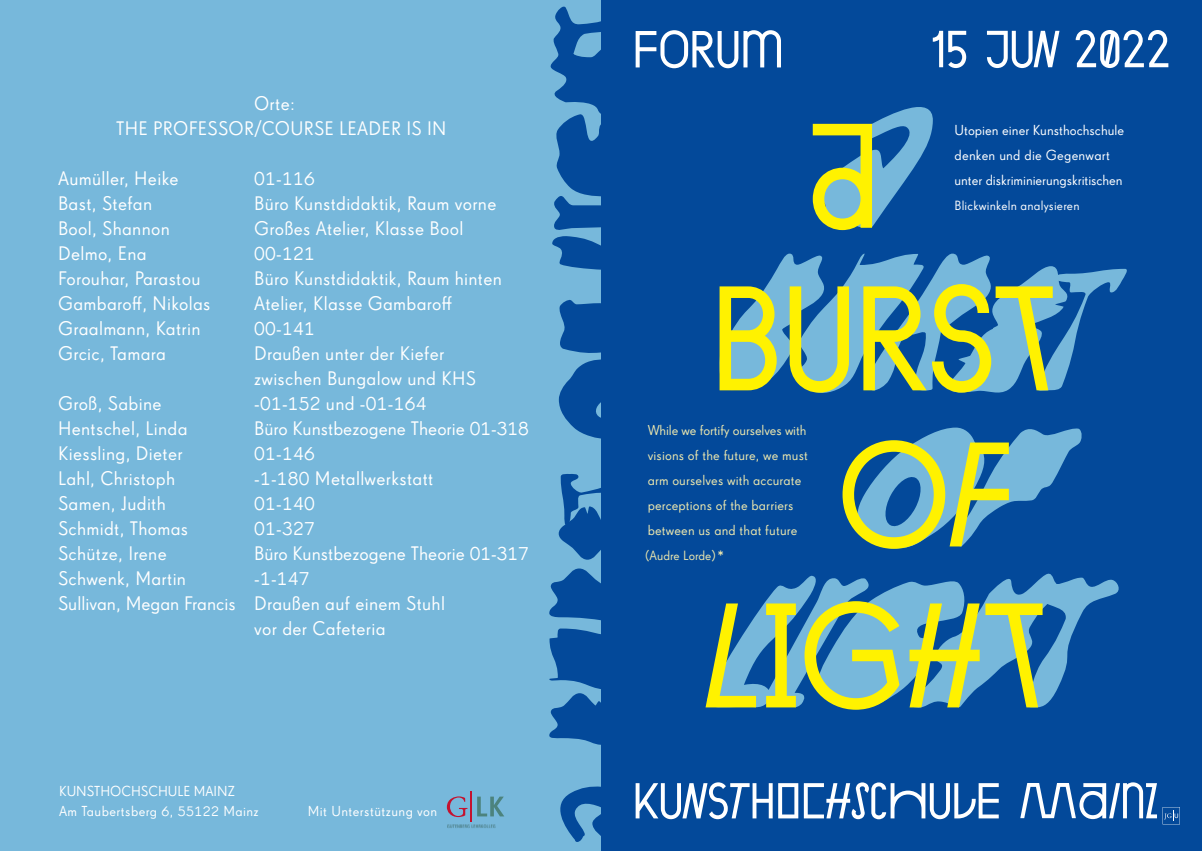
<style>
.page{position:relative;width:1202px;height:851px;background:#fff}
.page>*{position:absolute;margin:0;border:0;box-sizing:border-box;transform-origin:0 0}
.t1{font:144.2px "Grotesk Grotesk AT Kern 11";letter-spacing:-.01em;color:#fff200}
.t2{font:19px/25px "Super Grotesk Pro";letter-spacing:.015em;color:#fff}
.t3{font:14px/25px "Super Grotesk Pro";letter-spacing:.01em;color:#ece7ae}
.t4{font:14px/25px "Super Grotesk Pro";color:#fff}
.t5{font:14px "Super Grotesk Pro";letter-spacing:.03em;color:#fff}
.t6{font:13px "Super Grotesk Pro";letter-spacing:.015em;color:#fff}
.t7{font:13px "Super Grotesk Pro";color:#ece7ae}
.s1{font-size:16px}
</style>
<div class="page">
<div style="left:601px;top:0;width:601px;height:850px;background:#03499a"></div>
<div style="left:0;top:0;width:601px;height:850px;background:#77b8db"></div>
<svg style="left:766px;top:573px;width:353px;height:137px"></svg>
<svg style="left:705px;top:601px;width:337px;height:108px"></svg>
<svg style="left:549px;top:568px;width:52px;height:177px"></svg>
<svg style="left:560px;top:782px;width:439px;height:60px"></svg>
<svg style="left:1020px;top:782px;width:160px;height:42px"></svg>
<svg style="left:550px;top:6px;width:618px;height:554px"></svg>
<img style="left:447px;top:824px;width:49px;height:4px">
<svg style="left:477px;top:796px;width:27px;height:20px"></svg>
<svg style="left:447px;top:796px;width:20px;height:21px"></svg>
<hr style="left:471px;top:791px;width:1px;height:30px;background:#c4122f">
<p class="t2" style="left:254px;top:91px;width:42px">Orte:</p>
<p class="t2" style="left:116px;top:116px;width:332px">THE PROFESSOR/COURSE LEADER IS IN</p>
<p class="t2" style="left:58px;top:166px;width:122px">Aumüller, Heike</p>
<p class="t2" style="left:254px;top:166px;width:62px">01-116</p>
<p class="t2" style="left:58px;top:191px;width:96px">Bast, Stefan</p>
<p class="t2" style="left:254px;top:191px;width:244px">Büro Kunstdidaktik, Raum vorne</p>
<p class="t2" style="left:58px;top:216px;width:113px">Bool, Shannon</p>
<p class="t2" style="left:254px;top:216px;width:211px">Großes Atelier, Klasse Bool</p>
<p class="t2" style="left:58px;top:241px;width:90px">Delmo, Ena</p>
<p class="t2" style="left:254px;top:241px;width:62px">00-121</p>
<p class="t2" style="left:58px;top:266px;width:144px">Forouhar, Parastou</p>
<p class="t2" style="left:254px;top:266px;width:249px">Büro Kunstdidaktik, Raum hinten</p>
<p class="t2" style="left:58px;top:291px;width:154px">Gambaroff, Nikolas</p>
<p class="t2" style="left:254px;top:291px;width:199px">Atelier, Klasse Gambaroff</p>
<p class="t2" style="left:58px;top:316px;width:144px">Graalmann, Katrin</p>
<p class="t2" style="left:254px;top:316px;width:62px">00-141</p>
<p class="t2" style="left:58px;top:341px;width:109px">Grcic, Tamara</p>
<p class="t2" style="left:254px;top:341px;width:223px">Draußen unter der Kiefer zwischen Bungalow und KHS</p>
<p class="t2" style="left:58px;top:391px;width:105px">Groß, Sabine</p>
<p class="t2" style="left:254px;top:391px;width:174px">-01-152 und -01-164</p>
<p class="t2" style="left:58px;top:416px;width:131px">Hentschel, Linda</p>
<p class="t2" style="left:254px;top:416px;width:276px">Büro Kunstbezogene Theorie 01-318</p>
<p class="t2" style="left:58px;top:441px;width:126px">Kiessling, Dieter</p>
<p class="t2" style="left:254px;top:441px;width:62px">01-146</p>
<p class="t2" style="left:58px;top:466px;width:119px">Lahl, Christoph</p>
<p class="t2" style="left:254px;top:466px;width:181px">-1-180 Metallwerkstatt</p>
<p class="t2" style="left:58px;top:491px;width:109px">Samen, Judith</p>
<p class="t2" style="left:254px;top:491px;width:62px">01-140</p>
<p class="t2" style="left:58px;top:516px;width:132px">Schmidt, Thomas</p>
<p class="t2" style="left:254px;top:516px;width:62px">01-327</p>
<p class="t2" style="left:58px;top:541px;width:110px">Schütze, Irene</p>
<p class="t2" style="left:254px;top:541px;width:276px">Büro Kunstbezogene Theorie 01-317</p>
<p class="t2" style="left:58px;top:566px;width:129px">Schwenk, Martin</p>
<p class="t2" style="left:254px;top:566px;width:57px">-1-147</p>
<p class="t2" style="left:254px;top:591px;width:192px;text-indent:-196px">Sullivan, Megan Francis Draußen auf einem Stuhl vor der Cafeteria</p>
<p class="t4" style="left:59px;top:778px;width:177px">KUNSTHOCHSCHULE MAINZ</p>
<p class="t5" style="left:59px;top:803px;width:201px">Am Taubertsberg 6, 55122 Mainz</p>
<p class="t5" style="left:308px;top:803px;width:131px">Mit Unterstützung von</p>
<p class="t1" style="left:807px;top:101px;width:75px">A</p>
<p class="t4" style="left:954px;top:118px;width:171px">Utopien einer Kunsthochschule denken und die Gegenwart unter diskriminierungskritischen</p>
<p class="t6" style="left:954px;top:198px;width:127px">Blickwinkeln analysieren</p>
<p class="t1" style="left:711px;top:264px;width:343px">BURST</p>
<p class="t3" style="left:648px;top:418px;width:162px">While we fortify ourselves with visions of the future, we must arm ourselves with accurate perceptions of the barriers between us and that future</p>
<p class="t7" style="left:645px;top:548px;width:81px">(Audre Lorde)<span class="s1">*</span></p>
<p class="t1" style="left:840px;top:420px;width:175px">OF</p>
</div>
